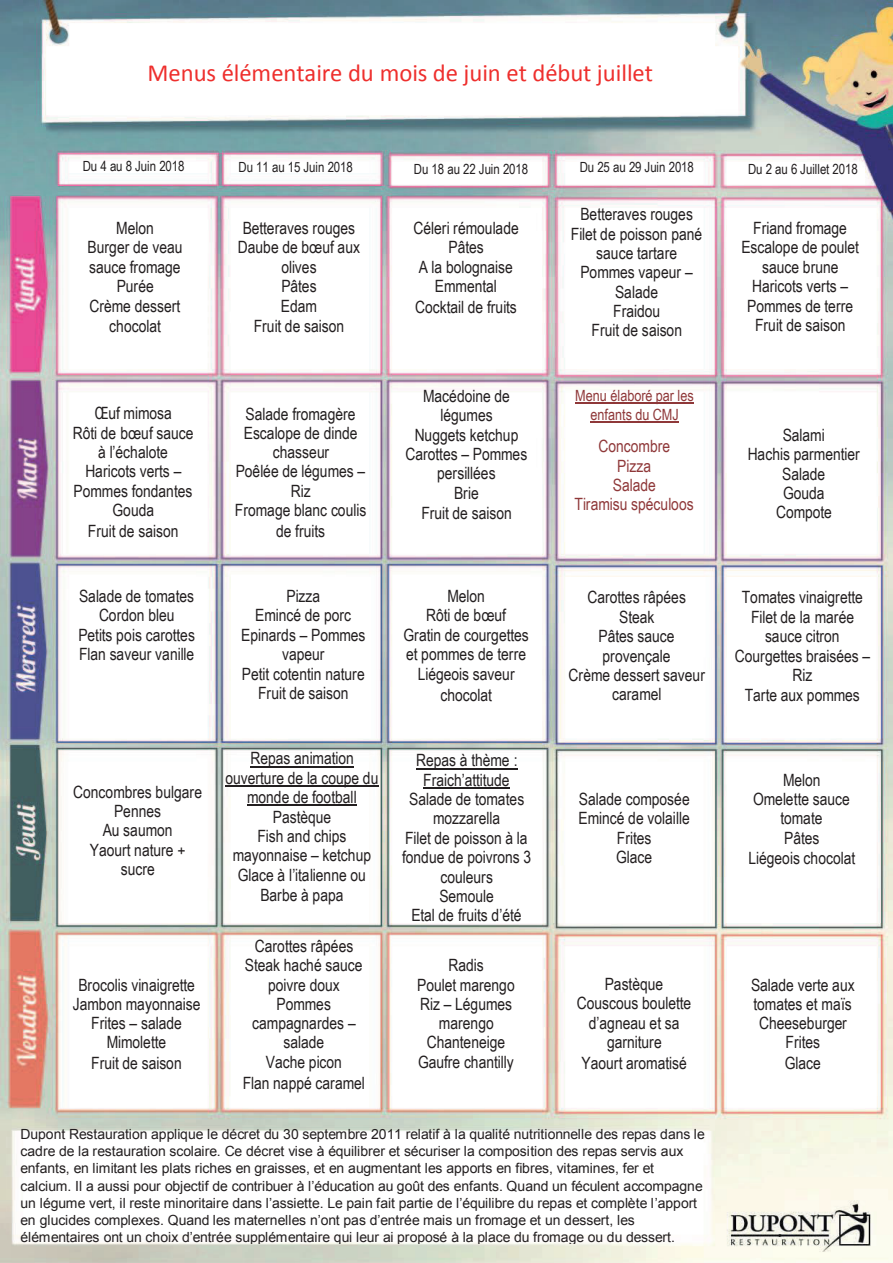
<style>
.page{position:relative;width:893px;height:1263px;background:#fff}
.page>*{position:absolute;margin:0;border:0;box-sizing:border-box;transform-origin:0 0}
.t1{font:24.6px "Calibri";letter-spacing:-.005em;color:#ee2f2d}
.t2{font:16.95px/19.4px "Arial Narrow";color:#231f20;text-align:center}
.t3{font:16.95px/19.4px "Arial Narrow";color:#8f3839;text-align:center}
.t4{font:15.45px/18.8px "Arial Narrow";letter-spacing:-.005em;color:#8f3839;text-align:center}
.t5{font:13.95px/17.2px "Arial";letter-spacing:-.005em;color:#231f20}
.t6{font:13.95px "Arial Narrow";letter-spacing:-.01em;color:#231f20}
</style>
<div class="page">
<img style="left:0;top:0;width:893px;height:1263px">
<hr style="left:575px;top:402px;width:118px;height:1px;background:#8f3839">
<hr style="left:590px;top:421px;width:88px;height:1px;background:#8f3839">
<hr style="left:250px;top:766px;width:104px;height:1px;background:#231f20">
<hr style="left:225px;top:786px;width:154px;height:1px;background:#231f20">
<hr style="left:247px;top:805px;width:110px;height:1px;background:#231f20">
<hr style="left:416px;top:768px;width:101px;height:1px;background:#231f20">
<hr style="left:423px;top:787px;width:87px;height:2px;background:#231f20">
<h1 class="t1" style="left:148px;top:57px;width:507px">Menus élémentaire du mois de juin et début juillet</h1>
<p class="t6" style="left:83px;top:156px;width:103px">Du 4 au 8 Juin 2018</p>
<p class="t6" style="left:239px;top:157px;width:116px">Du 11 au 15 Juin 2018</p>
<p class="t6" style="left:414px;top:159px;width:116px">Du 18 au 22 Juin 2018</p>
<p class="t6" style="left:580px;top:157px;width:116px">Du 25 au 29 Juin 2018</p>
<p class="t6" style="left:748px;top:159px;width:111px">Du 2 au 6 Juillet 2018</p>
<p class="t2" style="left:88px;top:218px;width:96px">Melon<br>Burger de veau sauce fromage<br>Purée<br>Crème dessert chocolat</p>
<p class="t2" style="left:238px;top:218px;width:124px">Betteraves rouges<br>Daube de bœuf aux olives<br>Pâtes<br>Edam<br>Fruit de saison</p>
<p class="t2" style="left:414px;top:218px;width:107px">Céleri rémoulade<br>Pâtes<br>A la bolognaise<br>Emmental</p>
<p class="t2" style="left:415px;top:297px;width:103px">Cocktail de fruits</p>
<p class="t2" style="left:571px;top:204px;width:133px">Betteraves rouges<br>Filet de poisson pané sauce tartare<br>Pommes vapeur –<br>Salade<br>Fraidou<br>Fruit de saison</p>
<p class="t2" style="left:741px;top:218px;width:119px">Friand fromage<br>Escalope de poulet sauce brune<br>Haricots verts –<br>Pommes de terre<br>Fruit de saison</p>
<p class="t2" style="left:73px;top:403px;width:122px">Œuf mimosa<br>Rôti de bœuf sauce à l’échalote<br>Haricots verts –<br>Pommes fondantes<br>Gouda<br>Fruit de saison</p>
<p class="t2" style="left:235px;top:403px;width:133px">Salade fromagère<br>Escalope de dinde chasseur<br>Poêlée de légumes –<br>Riz<br>Fromage blanc coulis de fruits</p>
<p class="t2" style="left:405px;top:386px;width:123px">Macédoine de légumes<br>Nuggets ketchup<br>Carottes – Pommes persillées<br>Brie<br>Fruit de saison</p>
<p class="t4" style="left:575px;top:385px;width:120px">Menu élaboré par les enfants du CMJ</p>
<p class="t3" style="left:574px;top:436px;width:121px">Concombre<br>Pizza<br>Salade<br>Tiramisu spéculoos</p>
<p class="t2" style="left:748px;top:425px;width:114px">Salami<br>Hachis parmentier<br>Salade<br>Gouda<br>Compote</p>
<p class="t2" style="left:78px;top:586px;width:118px">Salade de tomates<br>Cordon bleu<br>Petits pois carottes<br>Flan saveur vanille</p>
<p class="t2" style="left:241px;top:586px;width:126px">Pizza<br>Emincé de porc<br>Epinards – Pommes vapeur<br>Petit cotentin nature<br>Fruit de saison</p>
<p class="t2" style="left:404px;top:586px;width:127px">Melon<br>Rôti de bœuf<br>Gratin de courgettes et pommes de terre<br>Liégeois saveur</p>
<p class="t2" style="left:440px;top:684px;width:53px">chocolat</p>
<p class="t2" style="left:73px;top:781px;width:130px">Concombres bulgare<br>Pennes<br>Au saumon<br>Yaourt nature + sucre</p>
<p class="t2" style="left:73px;top:974px;width:129px">Brocolis vinaigrette<br>Jambon mayonnaise<br>Frites – salade<br>Mimolette</p>
<p class="t2" style="left:91px;top:1053px;width:92px">Fruit de saison</p>
<p class="t2" style="left:225px;top:748px;width:155px">Repas animation ouverture de la coupe du monde de football<br>Pastèque<br>Fish and chips mayonnaise – ketchup<br>Glace à l’italienne ou<br>Barbe à papa</p>
<p class="t2" style="left:402px;top:750px;width:131px">Repas à thème :<br>Fraich’attitude<br>Salade de tomates mozzarella<br>Filet de poisson à la fondue de poivrons 3 couleurs<br>Semoule<br>Etal de fruits d’été</p>
<p class="t2" style="left:243px;top:935px;width:124px">Carottes râpées<br>Steak haché sauce poivre doux<br>Pommes campagnardes – salade<br>Vache picon<br>Flan nappé caramel</p>
<p class="t2" style="left:417px;top:955px;width:99px">Radis<br>Poulet marengo<br>Riz – Légumes marengo<br>Chanteneige<br>Gaufre chantilly</p>
<p class="t2" style="left:569px;top:587px;width:138px">Carottes râpées<br>Steak<br>Pâtes sauce provençale<br>Crème dessert saveur caramel</p>
<p class="t2" style="left:735px;top:587px;width:137px">Tomates vinaigrette<br>Filet de la marée sauce citron<br>Courgettes braisées –<br>Riz<br>Tarte aux pommes</p>
<p class="t2" style="left:579px;top:789px;width:113px">Salade composée<br>Emincé de volaille<br>Frites<br>Glace</p>
<p class="t2" style="left:748px;top:769px;width:108px">Melon<br>Omelette sauce tomate<br>Pâtes<br>Liégeois chocolat</p>
<p class="t2" style="left:577px;top:974px;width:116px">Pastèque<br>Couscous boulette d’agneau et sa garniture<br>Yaourt aromatisé</p>
<p class="t2" style="left:751px;top:974px;width:105px">Salade verte aux tomates et maïs<br>Cheeseburger<br>Frites</p>
<p class="t2" style="left:785px;top:1053px;width:38px">Glace</p>
<p class="t5" style="left:21px;top:1125px;width:686px">Dupont Restauration applique le décret du 30 septembre 2011 relatif à la qualité nutritionnelle des repas dans le cadre de la restauration scolaire. Ce décret vise à équilibrer et sécuriser la composition des repas servis aux enfants, en limitant les plats riches en graisses, et en augmentant les apports en fibres, vitamines, fer et calcium. Il a aussi pour objectif de contribuer à l’éducation au goût des enfants. Quand un féculent accompagne un légume vert, il reste minoritaire dans l’assiette. Le pain fait partie de l’équilibre du repas et complète l’apport en glucides complexes. Quand les maternelles n’ont pas d’entrée mais un fromage et un dessert, les élémentaires ont un choix d’entrée supplémentaire qui leur ai proposé à la place du fromage ou du dessert.</p>
</div>
